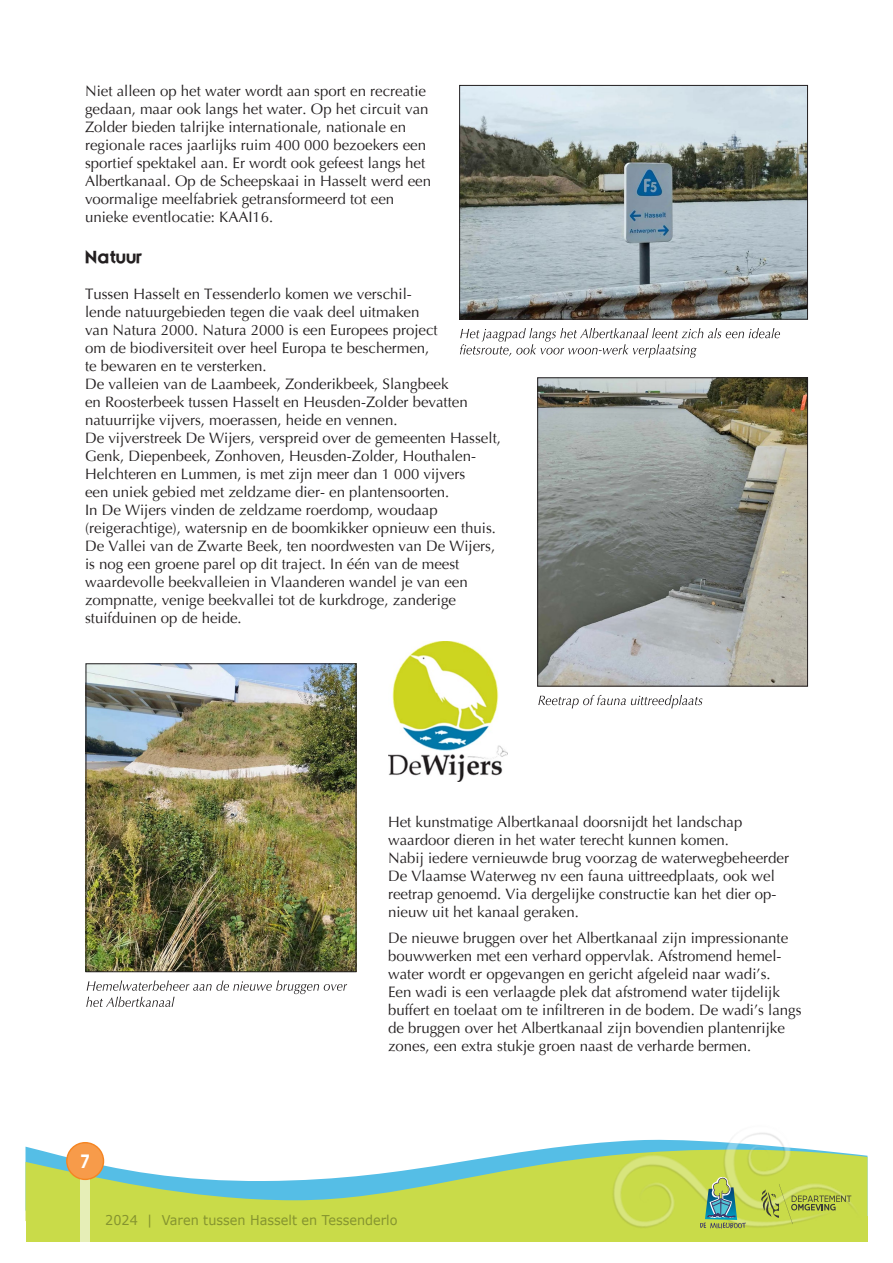
<style>
.page{position:relative;width:893px;height:1263px;background:#fff}
.page>*{position:absolute;margin:0;border:0;box-sizing:border-box;transform-origin:0 0}
.tekst{font:700 18.75px "Kernel SSK";color:#231f20}
.t1{font:600 18px "Trendex SSK";color:#fff}
.tekst-2{font:15px/18px "Optima";color:#231f20}
.t2{font:13.5px "Verdana";color:#85942f;scale:.95 1}
</style>
<div class="page">
<svg style="left:26px;top:1143px;width:841px;height:74px"></svg>
<div style="left:26px;top:1217px;width:841px;height:25px;background:#c9db49"></div>
<img style="left:604px;top:1133px;width:257px;height:96px">
<div style="left:80px;top:1174px;width:10px;height:68px;background:#e6eeb7"></div>
<div style="left:67px;top:1143px;width:37px;height:36px;background:#f79b4a;border-radius:50%"></div>
<div style="left:66px;top:1142px;width:38px;height:38px;border:1px solid #f58522;border-radius:50%"></div>
<svg style="left:700px;top:1177px;width:46px;height:51px"></svg>
<svg style="left:761px;top:1184px;width:90px;height:40px"></svg>
<img style="left:388px;top:641px;width:119px;height:140px">
<img style="left:461px;top:87px;width:345px;height:231px">
<div style="left:459px;top:85px;width:349px;height:235px;border:1px solid #231f20"></div>
<svg style="left:460px;top:328px;width:320px;height:30px"></svg>
<img style="left:539px;top:379px;width:267px;height:305px">
<div style="left:537px;top:377px;width:271px;height:309px;border:1px solid #231f20"></div>
<svg style="left:538px;top:695px;width:164px;height:13px"></svg>
<img style="left:88px;top:665px;width:266px;height:305px">
<div style="left:86px;top:663px;width:270px;height:309px;border:1px solid #231f20"></div>
<svg style="left:86px;top:980px;width:261px;height:27px"></svg>
<p class="tekst-2" style="left:85px;top:82px;width:347px">Niet alleen op het water wordt aan sport en recreatie gedaan, maar ook langs het water. Op het circuit van Zolder bieden talrijke internationale, nationale en regionale races jaarlijks ruim 400 000 bezoekers een sportief spektakel aan. Er wordt ook gefeest langs het Albertkanaal. Op de Scheepskaai in Hasselt werd een voormalige meelfabriek getransformeerd tot een unieke eventlocatie: KAAI16.</p>
<p class="tekst" style="left:85px;top:247px;width:59px">Natuur</p>
<p class="tekst-2" style="left:85px;top:285px;width:384px">Tussen Hasselt en Tessenderlo komen we verschil-<br>lende natuurgebieden tegen die vaak deel uitmaken<br>van Natura 2000. Natura 2000 is een Europees project<br>om de biodiversiteit over heel Europa te beschermen,<br>te bewaren en te versterken.<br>De valleien van de Laambeek, Zonderikbeek, Slangbeek en Roosterbeek tussen Hasselt en Heusden-Zolder bevatten natuurrijke vijvers, moerassen, heide en vennen.</p>
<p class="tekst-2" style="left:85px;top:429px;width:417px">De vijverstreek De Wijers, verspreid over de gemeenten Hasselt, Genk, Diepenbeek, Zonhoven, Heusden-Zolder, Houthalen-Helchteren en Lummen, is met zijn meer dan 1 000 vijvers<br>een uniek gebied met zeldzame dier- en plantensoorten.<br>In De Wijers vinden de zeldzame roerdomp, woudaap (reigerachtige), watersnip en de boomkikker opnieuw een thuis.</p>
<p class="tekst-2" style="left:85px;top:537px;width:412px">De Vallei van de Zwarte Beek, ten noordwesten van De Wijers, is nog een groene parel op dit traject. In één van de meest waardevolle beekvalleien in Vlaanderen wandel je van een zompnatte, venige beekvallei tot de kurkdroge, zanderige stuifduinen op de heide.</p>
<p class="tekst-2" style="left:388px;top:813px;width:402px">Het kunstmatige Albertkanaal doorsnijdt het landschap waardoor dieren in het water terecht kunnen komen.<br>Nabij iedere vernieuwde brug voorzag de waterwegbeheerder De Vlaamse Waterweg nv een fauna uittreedplaats, ook wel reetrap genoemd. Via dergelijke constructie kan het dier op&shy;nieuw uit het kanaal geraken.</p>
<p class="tekst-2" style="left:388px;top:929px;width:415px">De nieuwe bruggen over het Albertkanaal zijn impressionante bouwwerken met een verhard oppervlak. Afstromend hemel&shy;water wordt er opgevangen en gericht afgeleid naar wadi’s.<br>Een wadi is een verlaagde plek dat afstromend water tijdelijk buffert en toelaat om te infiltreren in de bodem. De wadi’s langs de bruggen over het Albertkanaal zijn bovendien plantenrijke zones, een extra stukje groen naast de verharde bermen.</p>
<p class="t1" style="left:80px;top:1150px;width:12px">7</p>
<p class="t2" style="left:105px;top:1211px;width:309px">2024 | Varen tussen Hasselt en Tessenderlo</p>
</div>
